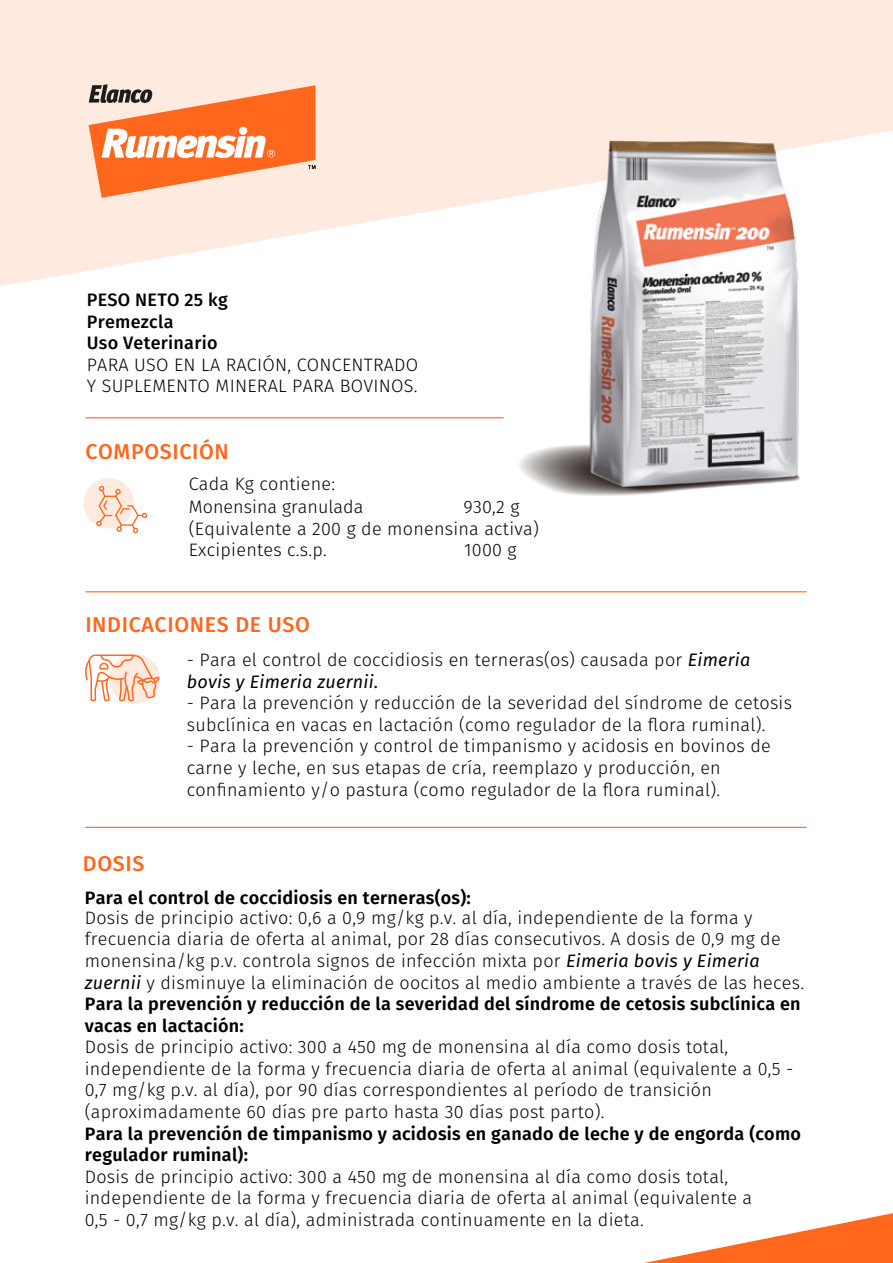
<style>
.page{position:relative;width:893px;height:1263px;background:#fff}
.page>*{position:absolute;margin:0;border:0;box-sizing:border-box;transform-origin:0 0}
.t1{font:500 21.45px "Fira Sans";letter-spacing:.03em;color:#ff671d}
.t2{font:300 18px/21.6px "Fira Sans";letter-spacing:.015em;color:#000}
.t3{font:600 18px/21.6px "Fira Sans";letter-spacing:.015em;color:#000}
.t4{font:500 18px/21.6px "Fira Sans";letter-spacing:.015em;color:#000}
.s1{font-weight:400;font-style:italic}
.s2{font-weight:600}
</style>
<div class="page">
<svg style="left:109px;top:654px;width:51px;height:50px"></svg>
<svg style="left:0;top:0;width:893px;height:286px;fill:#ffeadf"></svg>
<div style="left:84px;top:478px;width:50px;height:50px;background:#ffeadf;border-radius:50%"></div>
<svg style="left:96px;top:486px;width:51px;height:47px"></svg>
<hr style="left:85px;top:827px;width:722px;height:1px;background:#ff671d">
<hr style="left:85px;top:591px;width:722px;height:1px;background:#ff671d">
<hr style="left:85px;top:417px;width:419px;height:1px;background:#ff671d">
<svg style="left:85px;top:654px;width:75px;height:47px"></svg>
<svg style="left:644px;top:1213px;width:249px;height:50px"></svg>
<svg style="left:89px;top:84px;width:226px;height:114px;background:#f9a177"></svg>
<img style="left:514px;top:128px;width:290px;height:368px">
<p class="t4" style="left:87px;top:290px;width:142px">PESO NETO 25 kg<br>Premezcla<br>Uso Veterinario</p>
<p class="t2" style="left:87px;top:355px;width:333px">PARA USO EN LA RACIÓN, CONCENTRADO<br>Y SUPLEMENTO MINERAL PARA BOVINOS.</p>
<p class="t1" style="left:85px;top:437px;width:145px">COMPOSICIÓN</p>
<p class="t2" style="left:189px;top:497px;width:176px">Monensina granulada</p>
<p class="t2" style="left:189px;top:474px;width:148px">Cada Kg contiene:</p>
<p class="t2" style="left:189px;top:497px;width:352px;text-indent:275px">930,2 g (Equivalente a 200 g de monensina activa)<br>Excipientes c.s.p.</p>
<p class="t2" style="left:464px;top:540px;width:54px">1000 g</p>
<p class="t1" style="left:85px;top:610px;width:226px">INDICACIONES DE USO</p>
<p class="t2" style="left:187px;top:650px;width:565px">- Para el control de coccidiosis en terneras(os) causada por <span class="s1">Eimeria bovis y Eimeria zuernii.</span></p>
<p class="t2" style="left:187px;top:693px;width:607px">- Para la prevención y reducción de la severidad del síndrome de cetosis subclínica en vacas en lactación (como regulador de la flora ruminal).</p>
<p class="t2" style="left:187px;top:737px;width:586px">- Para la prevención y control de timpanismo y acidosis en bovinos de carne y leche, en sus etapas de cría, reemplazo y producción, en confinamiento y/o pastura (como regulador de la flora ruminal).</p>
<p class="t1" style="left:83px;top:849px;width:63px">DOSIS</p>
<p class="t3" style="left:85px;top:885px;width:388px">Para el control de coccidiosis en terneras(os):</p>
<p class="t2" style="left:85px;top:908px;width:721px">Dosis de principio activo: 0,6 a 0,9 mg/kg p.v. al día, independiente de la forma y frecuencia diaria de oferta al animal, por 28 días consecutivos. A dosis de 0,9 mg de monensina/kg p.v. controla signos de infección mixta por <span class="s1">Eimeria bovis y Eimeria zuernii</span> y disminuye la eliminación de oocitos al medio ambiente a través de las heces.<br><span class="s2">Para la prevención y reducción de la severidad del síndrome de cetosis subclínica en vacas en lactación:</span></p>
<p class="t2" style="left:85px;top:1037px;width:710px">Dosis de principio activo: 300 a 450 mg de monensina al día como dosis total, independiente de la forma y frecuencia diaria de oferta al animal (equivalente a 0,5 - 0,7 mg/kg p.v. al día), por 90 días correspondientes al período de transición (aproximadamente 60 días pre parto hasta 30 días post parto).</p>
<p class="t3" style="left:85px;top:1121px;width:718px">Para la prevención de timpanismo y acidosis en ganado de leche y de engorda (como regulador ruminal):</p>
<p class="t2" style="left:85px;top:1167px;width:669px">Dosis de principio activo: 300 a 450 mg de monensina al día como dosis total, independiente de la forma y frecuencia diaria de oferta al animal (equivalente a<br>0,5 - 0,7 mg/kg p.v. al día), administrada continuamente en la dieta.</p>
</div>
